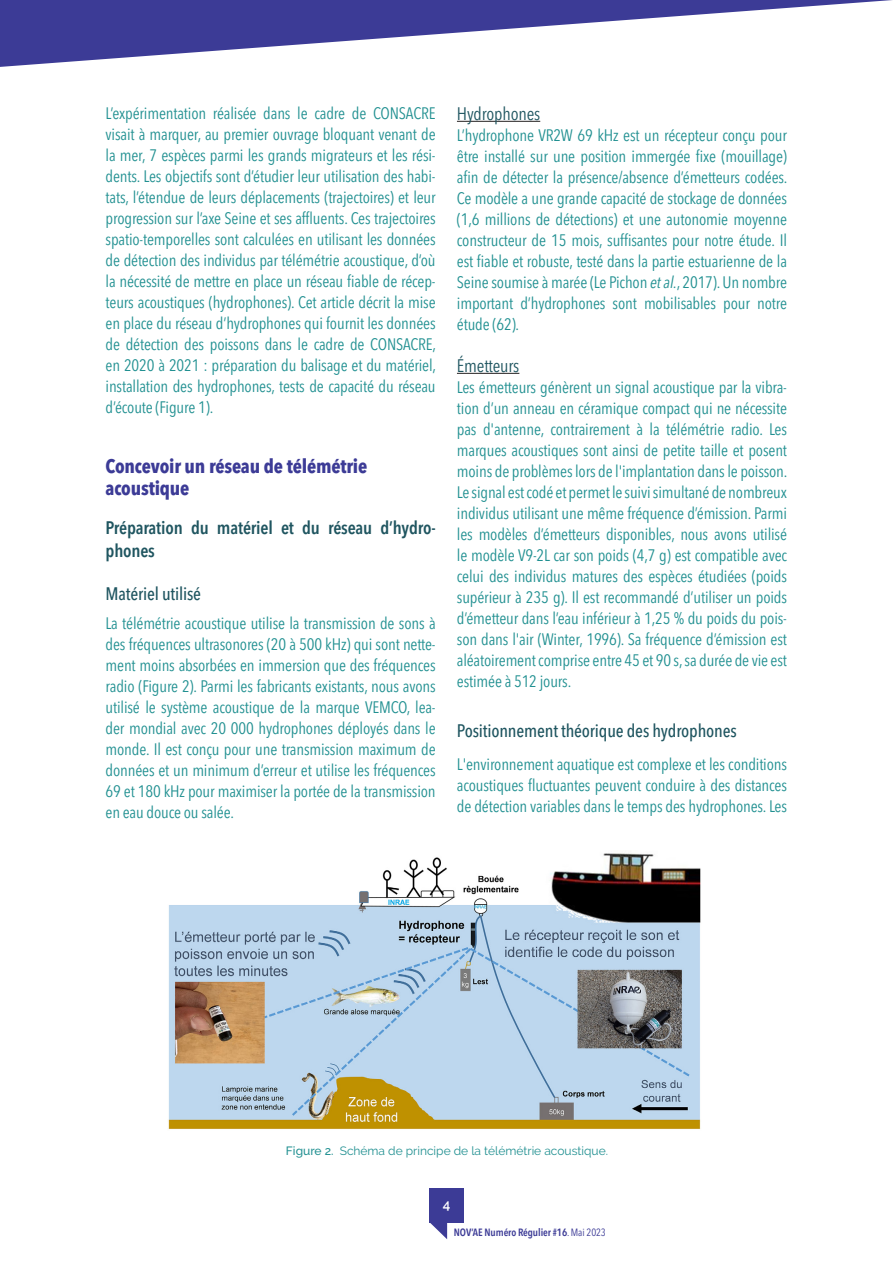
<style>
.page{position:relative;width:893px;height:1263px;background:#fff}
.page>*{position:absolute;margin:0;border:0;box-sizing:border-box;transform-origin:0 0}
.texte_article{font:700 condensed 19.5px "Avenir Next LT Pro";letter-spacing:-.01em;color:#3c3b96}
.texte_article-2{font:500 condensed 18px "Avenir Next LT Pro";letter-spacing:-.01em;color:#1f5560}
.texte_article-3{font:600 condensed 18px/22.5px "Avenir Next LT Pro";letter-spacing:-.01em;color:#1f5560}
.texte_article-4{font:condensed 18px "Avenir Next LT Pro";letter-spacing:-.01em;color:#1f5560}
.texte_article-5{font:condensed 16.5px/21px "Avenir Next LT Pro";letter-spacing:-.01em;color:#219091;text-align:justify}
.t1{font:600 13.5px "Raleway";color:#fff}
.Legende_sarcelle{font:12px "Raleway";color:#219091}
.t2{font:600 condensed 10.5px "Avenir Next LT Pro";letter-spacing:-.01em;color:#3c3b96}
.s1{font-style:italic}
.s2{font-weight:500}
.s3{font-weight:400}
</style>
<div class="page">
<svg style="left:429px;top:1222px;width:18px;height:17px"></svg>
<div style="left:429px;top:1188px;width:34px;height:34px;background:#3c3b96"></div>
<svg style="left:0;top:0;width:892px;height:67px"></svg>
<hr style="left:457px;top:121px;width:83px;height:1px;background:#231f20">
<hr style="left:457px;top:373px;width:62px;height:1px;background:#231f20">
<img style="left:168px;top:853px;width:533px;height:276px">
<p class="texte_article-5" style="left:106px;top:103px;width:332px">L’expérimentation réalisée dans le cadre de CONSACRE visait à marquer, au premier ouvrage bloquant venant de la mer, 7 espèces parmi les grands migrateurs et les rési&shy;dents. Les objectifs sont d’étudier leur utilisation des habi&shy;tats, l’étendue de leurs déplacements (trajectoires) et leur progression sur l’axe Seine et ses affluents. Ces trajectoires spatio-temporelles sont calculées en utilisant les données de détection des individus par télémétrie acoustique, d’où la nécessité de mettre en place un réseau fiable de récep&shy;teurs acoustiques (hydrophones). Cet article décrit la mise en place du réseau d’hydrophones qui fournit les données de détection des poissons dans le cadre de CONSACRE, en 2020 à 2021 : préparation du balisage et du matériel, installation des hydrophones, tests de capacité du réseau d’écoute (Figure 1).</p>
<p class="texte_article" style="left:106px;top:454px;width:263px">Concevoir un réseau de télémétrie</p>
<p class="texte_article" style="left:106px;top:477px;width:85px">acoustique</p>
<p class="texte_article-3" style="left:106px;top:517px;width:332px">Préparation du matériel et du réseau d’hydro&shy;phones</p>
<p class="texte_article-2" style="left:106px;top:583px;width:97px">Matériel utilisé</p>
<p class="texte_article-5" style="left:106px;top:613px;width:332px">La télémétrie acoustique utilise la transmission de sons à des fréquences ultrasonores (20 à 500 kHz) qui sont nette&shy;ment moins absorbées en immersion que des fréquences radio (Figure 2). Parmi les fabricants existants, nous avons utilisé le système acoustique de la marque VEMCO, lea&shy;der mondial avec 20 000 hydrophones déployés dans le monde. Il est conçu pour une transmission maximum de données et un minimum d’erreur et utilise les fréquences 69 et 180 kHz pour maximiser la portée de la transmission en eau douce ou salée.</p>
<p class="texte_article-4" style="left:457px;top:103px;width:85px">Hydrophones</p>
<p class="texte_article-5" style="left:457px;top:125px;width:332px">L’hydrophone VR2W 69 kHz est un récepteur conçu pour être installé sur une position immergée fixe (mouillage) afin de détecter la présence/absence d’émetteurs codées.<br>Ce modèle a une grande capacité de stockage de données (1,6 millions de détections) et une autonomie moyenne constructeur de 15 mois, suffisantes pour notre étude. Il est fiable et robuste, testé dans la partie estuarienne de la Seine soumise à marée (Le Pichon <span class="s1">et al.</span>, 2017). Un nombre important d’hydrophones sont mobilisables pour notre étude (62).</p>
<p class="texte_article-4" style="left:457px;top:355px;width:64px">Émetteurs</p>
<p class="texte_article-5" style="left:457px;top:377px;width:332px">Les émetteurs génèrent un signal acoustique par la vibra&shy;tion d’un anneau en céramique compact qui ne nécessite pas d'antenne, contrairement à la télémétrie radio. Les marques acoustiques sont ainsi de petite taille et posent moins de problèmes lors de l'implantation dans le poisson.<br>Le signal est codé et permet le suivi simultané de nombreux individus utilisant une même fréquence d’émission. Parmi les modèles d’émetteurs disponibles, nous avons utilisé le modèle V9-2L car son poids (4,7 g) est compatible avec celui des individus matures des espèces étudiées (poids supérieur à 235 g). Il est recommandé d’utiliser un poids d’émetteur dans l’eau inférieur à 1,25 % du poids du pois&shy;son dans l'air (Winter, 1996). Sa fréquence d’émission est aléatoirement comprise entre 45 et 90 s, sa durée de vie est estimée à 512 jours.</p>
<p class="texte_article-2" style="left:457px;top:719px;width:281px">Positionnement théorique des hydrophones</p>
<p class="texte_article-5" style="left:457px;top:753px;width:332px">L'environnement aquatique est complexe et les conditions acoustiques fluctuantes peuvent conduire à des distances de détection variables dans le temps des hydrophones. Les</p>
<p class="Legende_sarcelle" style="left:286px;top:1143px;width:324px"><span class="s2">Figure 2.</span> Schéma de principe de la télémétrie acoustique.</p>
<p class="t1" style="left:443px;top:1197px;width:9px">4</p>
<p class="t2" style="left:454px;top:1226px;width:153px">NOV’AE Numéro Régulier #16<span class="s3">. Mai 2023</span></p>
</div>
